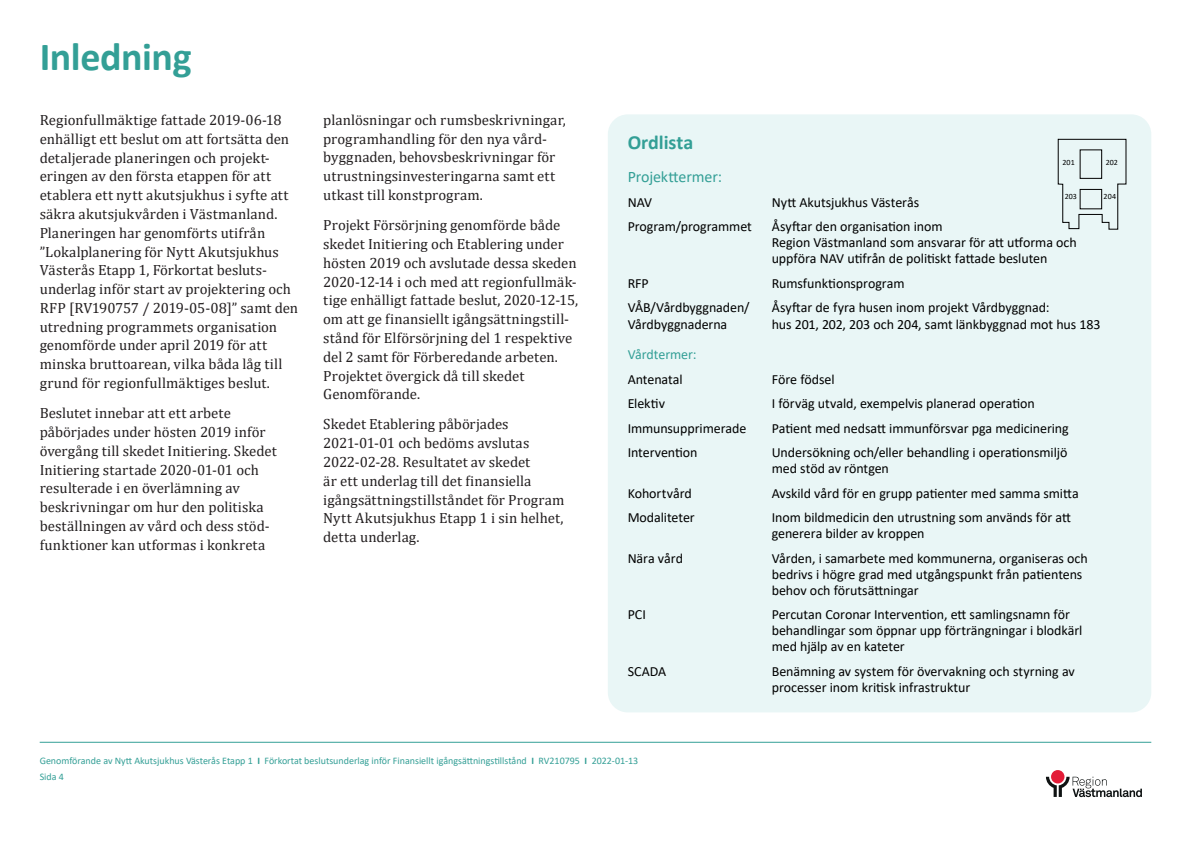
<style>
.page{position:relative;width:1191px;height:842px;background:#fff}
.page>*{position:absolute;margin:0;border:0;box-sizing:border-box;transform-origin:0 0}
.Rubrik_1_-_till_inne{font:700 40px "Calibri";letter-spacing:-.01em;color:#339f96}
.Rubrik_2{font:700 20px "Calibri";color:#339f96}
.Rubrik_3{font:16px "Calibri";letter-spacing:-.01em;color:#339f96}
.Brödtext{font:14.8px/18.8px "Cambria";color:#231f20}
.Rubrik_4{font:14px/16px "Calibri";letter-spacing:-.005em;color:#000}
.Rubrik_3-2{font:14px "Calibri";letter-spacing:-.01em;color:#339f96}
.t1{font:10px/15.6px "Calibri";color:#339f96}
.Rubrik_4-2{font:8px "Calibri";letter-spacing:.005em;color:#000}
.s1{font-weight:700}
</style>
<div class="page">
<hr style="left:40px;top:742px;width:1111px;height:1px;background:#339f96">
<div style="left:608px;top:114px;width:543px;height:598px;background:#e9f6f6;border-radius:20px"></div>
<svg style="left:1057px;top:138px;width:70px;height:92px"></svg>
<div style="left:1079px;top:149px;width:23px;height:30px;border:1px solid #000"></div>
<div style="left:1079px;top:189px;width:23px;height:20px;border:1px solid #000"></div>
<div style="left:1034px;top:764px;width:117px;height:42px;border:1px solid #fff;border-radius:21px"></div>
<div style="left:1130px;top:785px;width:21px;height:21px;background:#fff"></div>
<div style="left:1051px;top:770px;width:13px;height:13px;background:#e31c38;border-radius:50%"></div>
<svg style="left:1046px;top:777px;width:96px;height:20px"></svg>
<p class="Rubrik_1_-_till_inne" style="left:40px;top:28px;width:154px">Inledning</p>
<p class="Brödtext" style="left:40px;top:110px;width:260px">Regionfullmäktige fattade 2019-06-18 enhälligt ett beslut om att fortsätta den detaljerade planeringen och projekt&shy;eringen av den första etappen för att etablera ett nytt akutsjukhus i syfte att säkra akutsjukvården i Västmanland.<br>Planeringen har genomförts utifrån ”Lokalplanering för Nytt Akutsjukhus Västerås Etapp 1, Förkortat besluts&shy;underlag inför start av projektering och RFP [RV190757 / 2019-05-08]” samt den utredning programmets organisation genomförde under april 2019 för att minska bruttoarean, vilka båda låg till grund för regionfullmäktiges beslut.</p>
<p class="Brödtext" style="left:40px;top:404px;width:238px">Beslutet innebar att ett arbete påbörjades under hösten 2019 inför övergång till skedet Initiering. Skedet Initiering startade 2020-01-01 och resulterade i en överlämning av beskrivningar om hur den politiska beställningen av vård och dess stöd&shy;funktioner kan utformas i konkreta</p>
<p class="Brödtext" style="left:323px;top:110px;width:244px">planlösningar och rumsbeskrivningar, programhandling för den nya vård&shy;byggnaden, behovsbeskrivningar för utrustningsinvesteringarna samt ett utkast till konstprogram.</p>
<p class="Brödtext" style="left:323px;top:216px;width:256px">Projekt Försörjning genomförde både skedet Initiering och Etablering under hösten 2019 och avslutade dessa skeden 2020-12-14 i och med att regionfullmäk&shy;tige enhälligt fattade beslut, 2020-12-15, om att ge finansiellt igångsättningstill&shy;stånd för Elförsörjning del 1 respektive del 2 samt för Förberedande arbeten.<br>Projektet övergick då till skedet Genomförande.</p>
<p class="Brödtext" style="left:323px;top:415px;width:243px">Skedet Etablering påbörjades<br>2021-01-01 och bedöms avslutas<br>2022-02-28. Resultatet av skedet<br>är ett underlag till det finansiella igångsättningstillståndet för Program<br>Nytt Akutsjukhus Etapp 1 i sin helhet, detta underlag.</p>
<p class="Rubrik_2" style="left:627px;top:128px;width:67px">Ordlista</p>
<p class="Rubrik_3" style="left:627px;top:166px;width:96px">Projekttermer:</p>
<p class="Rubrik_4" style="left:627px;top:194px;width:26px">NAV</p>
<p class="Rubrik_4" style="left:771px;top:194px;width:149px">Nytt Akutsjukhus Västerås</p>
<p class="Rubrik_4" style="left:627px;top:218px;width:126px">Program/programmet</p>
<p class="Rubrik_4" style="left:771px;top:218px;width:307px">Åsyftar den organisation inom<br>Region Västmanland som ansvarar för att utforma och uppföra NAV utifrån de politiskt fattade besluten</p>
<p class="Rubrik_4" style="left:627px;top:275px;width:22px">RFP</p>
<p class="Rubrik_4" style="left:771px;top:275px;width:134px">Rumsfunktionsprogram</p>
<p class="Rubrik_4" style="left:627px;top:299px;width:123px">VÅB/Vårdbyggnaden/</p>
<p class="Rubrik_4" style="left:771px;top:299px;width:279px">Åsyftar de fyra husen inom projekt Vårdbyggnad:</p>
<p class="Rubrik_4" style="left:627px;top:316px;width:101px">Vårdbyggnaderna</p>
<p class="Rubrik_4" style="left:771px;top:316px;width:330px">hus 201, 202, 203 och 204, samt länkbyggnad mot hus 183</p>
<p class="Rubrik_3-2" style="left:627px;top:345px;width:70px">Vårdtermer:</p>
<p class="Rubrik_4" style="left:627px;top:371px;width:56px">Antenatal</p>
<p class="Rubrik_4" style="left:771px;top:371px;width:64px">Före födsel</p>
<p class="Rubrik_4" style="left:627px;top:395px;width:39px">Elektiv</p>
<p class="Rubrik_4" style="left:771px;top:395px;width:265px">I förväg utvald, exempelvis planerad operation</p>
<p class="Rubrik_4" style="left:627px;top:420px;width:120px">Immunsupprimerade</p>
<p class="Rubrik_4" style="left:771px;top:420px;width:299px">Patient med nedsatt immunförsvar pga medicinering</p>
<p class="Rubrik_4" style="left:627px;top:444px;width:71px">Intervention</p>
<p class="Rubrik_4" style="left:771px;top:444px;width:297px">Undersökning och/eller behandling i operationsmiljö med stöd av röntgen</p>
<p class="Rubrik_4" style="left:627px;top:485px;width:66px">Kohortvård</p>
<p class="Rubrik_4" style="left:771px;top:485px;width:308px">Avskild vård för en grupp patienter med samma smitta</p>
<p class="Rubrik_4" style="left:627px;top:509px;width:69px">Modaliteter</p>
<p class="Rubrik_4" style="left:771px;top:509px;width:301px">Inom bildmedicin den utrustning som används för att generera bilder av kroppen</p>
<p class="Rubrik_4" style="left:627px;top:550px;width:57px">Nära vård</p>
<p class="Rubrik_4" style="left:771px;top:550px;width:318px">Vården, i samarbete med kommunerna, organiseras och bedrivs i högre grad med utgångspunkt från patientens behov och förutsättningar</p>
<p class="Rubrik_4" style="left:627px;top:606px;width:20px">PCI</p>
<p class="Rubrik_4" style="left:771px;top:606px;width:312px">Percutan Coronar Intervention, ett samlingsnamn för behandlingar som öppnar upp förträngningar i blodkärl med hjälp av en kateter</p>
<p class="Rubrik_4" style="left:627px;top:663px;width:40px">SCADA</p>
<p class="Rubrik_4" style="left:771px;top:663px;width:305px">Benämning av system för övervakning och styrning av processer inom kritisk infrastruktur</p>
<p class="Rubrik_4-2" style="left:1062px;top:157px;width:14px">201</p>
<p class="Rubrik_4-2" style="left:1064px;top:191px;width:14px">203</p>
<p class="Rubrik_4-2" style="left:1105px;top:157px;width:14px">202</p>
<p class="Rubrik_4-2" style="left:1103px;top:191px;width:14px">204</p>
<p class="t1" style="left:40px;top:753px;width:600px">Genomförande av Nytt Akutsjukhus Västerås Etapp 1 <span class="s1">I</span> Förkortat beslutsunderlag inför Finansiellt igångsättningstillstånd <span class="s1">I</span> RV210795 <span class="s1">I</span> 2022-01-13<br>Sida 4</p>
</div>
